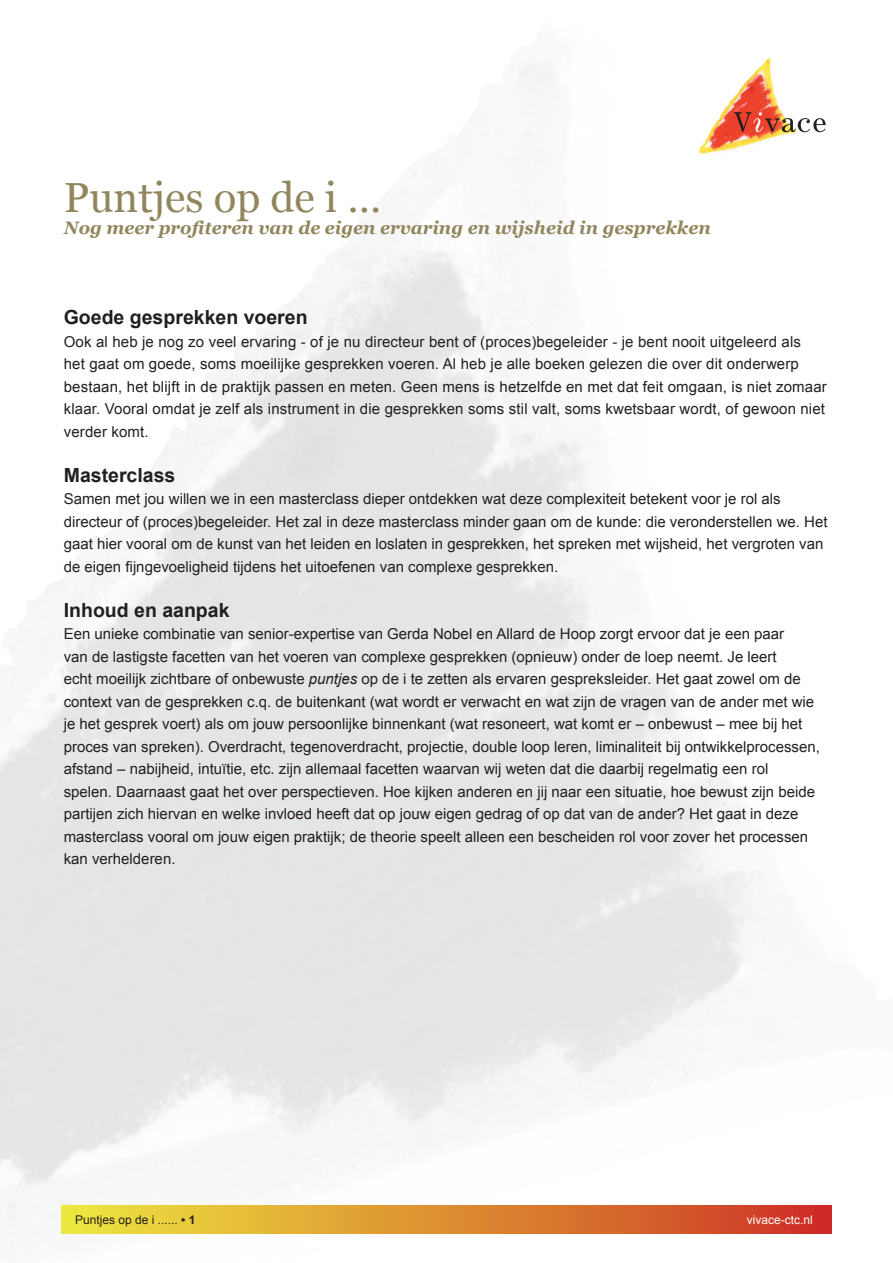
<style>
.page{position:relative;width:893px;height:1263px;background:#fff}
.page>*{position:absolute;margin:0;border:0;box-sizing:border-box;transform-origin:0 0}
.t1{font:42px "Georgia";color:#91865d}
.Heading_1{font:700 19.5px "Arial";color:#231f20}
.t2{font:italic 700 18px "Georgia";color:#91865d}
.t3{font:15px/22.5px "Arial";color:#231f20}
.t4{font:12px "Arial";color:#231f20}
.t5{font:12px "Arial";color:#fff}
.s1{font-style:italic}
.s2{font-weight:700}
</style>
<div class="page">
<img style="left:0;top:61px;width:832px;height:1173px">
<div style="left:62px;top:1206px;width:769px;height:27px;background:linear-gradient(to right,#ede940,#cc3125)"></div>
<img style="left:698px;top:57px;width:102px;height:101px">
<svg style="left:734px;top:112px;width:92px;height:20px"></svg>
<h1 class="t1" style="left:64px;top:166px;width:319px">Puntjes op de i …</h1>
<p class="t2" style="left:64px;top:214px;width:649px">Nog meer profiteren van de eigen ervaring en wijsheid in gesprekken</p>
<p class="Heading_1" style="left:64px;top:304px;width:245px">Goede gesprekken voeren</p>
<p class="t3" style="left:64px;top:330px;width:765px">Ook al heb je nog zo veel ervaring - of je nu directeur bent of (proces)begeleider - je bent nooit uitgeleerd als<br>het gaat om goede, soms moeilijke gesprekken voeren. Al heb je alle boeken gelezen die over dit onderwerp bestaan, het blijft in de praktijk passen en meten. Geen mens is hetzelfde en met dat feit omgaan, is niet zomaar klaar. Vooral omdat je zelf als instrument in die gesprekken soms stil valt, soms kwetsbaar wordt, of gewoon niet verder komt.</p>
<p class="Heading_1" style="left:64px;top:462px;width:113px">Masterclass</p>
<p class="t3" style="left:64px;top:488px;width:765px">Samen met jou willen we in een masterclass dieper ontdekken wat deze complexiteit betekent voor je rol als directeur of (proces)begeleider. Het zal in deze masterclass minder gaan om de kunde: die veronderstellen we. Het gaat hier vooral om de kunst van het leiden en loslaten in gesprekken, het spreken met wijsheid, het vergroten van de eigen fijngevoeligheid tijdens het uitoefenen van complexe gesprekken.</p>
<p class="Heading_1" style="left:64px;top:597px;width:167px">Inhoud en aanpak</p>
<p class="t3" style="left:64px;top:623px;width:758px">Een unieke combinatie van senior-expertise van Gerda Nobel en Allard de Hoop zorgt ervoor dat je een paar<br>van de lastigste facetten van het voeren van complexe gesprekken (opnieuw) onder de loep neemt. Je leert<br>echt moeilijk zichtbare of onbewuste <span class="s1">puntjes</span> op de i te zetten als ervaren gespreksleider. Het gaat zowel om de context van de gesprekken c.q. de buitenkant (wat wordt er verwacht en wat zijn de vragen van de ander met wie je het gesprek voert) als om jouw persoonlijke binnenkant (wat resoneert, wat komt er – onbewust – mee bij het proces van spreken). Overdracht, tegenoverdracht, projectie, double loop leren, liminaliteit bij ontwikkelprocessen, afstand – nabijheid, intuïtie, etc. zijn allemaal facetten waarvan wij weten dat die daarbij regelmatig een rol spelen. Daarnaast gaat het over perspectieven. Hoe kijken anderen en jij naar een situatie, hoe bewust zijn beide partijen zich hiervan en welke invloed heeft dat op jouw eigen gedrag of op dat van de ander? Het gaat in deze masterclass vooral om jouw eigen praktijk; de theorie speelt alleen een bescheiden rol voor zover het processen kan verhelderen.</p>
<p class="t4" style="left:75px;top:1212px;width:122px">Puntjes op de i ...... <span class="s2">• 1</span></p>
<p class="t5" style="left:747px;top:1212px;width:68px">vivace-ctc.nl</p>
</div>
